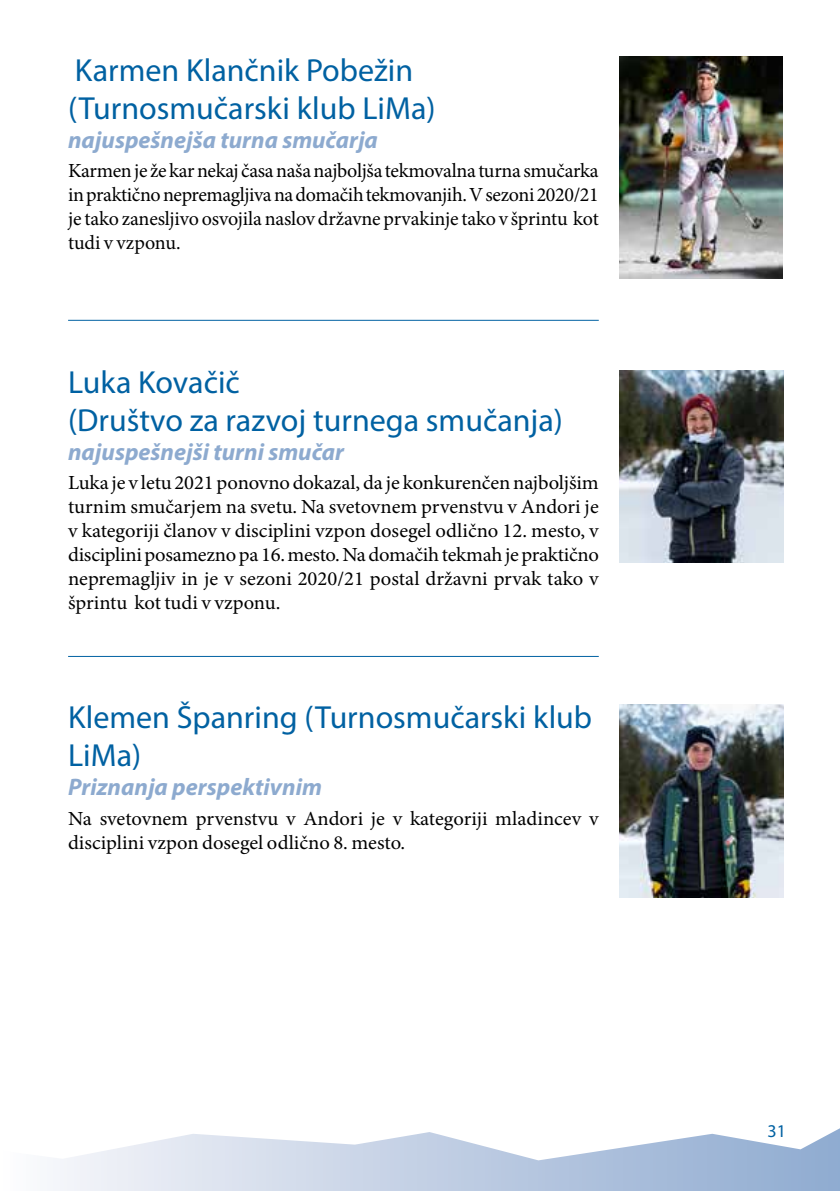
<style>
.page{position:relative;width:840px;height:1191px;background:#fff}
.page>*{position:absolute;margin:0;border:0;box-sizing:border-box;transform-origin:0 0}
.t1{font:32px/38.4px "Myriad Pro";color:#0061a2}
.t2{font:italic 700 24px "Myriad Pro";color:#8daacf}
.t3{font:20px/24px "Minion Pro";color:#000;text-align:justify}
.t4{font:18px "Myriad Pro";color:#0061a2}
</style>
<div class="page">
<svg style="left:53px;top:1129px;width:786px;height:62px"></svg>
<img style="left:619px;top:370px;width:163px;height:192px">
<img style="left:619px;top:705px;width:163px;height:192px">
<img style="left:619px;top:57px;width:162px;height:221px">
<hr style="left:68px;top:320px;width:530px;height:1px;background:#0061a2">
<hr style="left:68px;top:656px;width:530px;height:1px;background:#0061a2">
<h1 class="t1" style="left:68px;top:50px;width:369px">Karmen Klančnik Pobežin (Turnosmučarski klub LiMa)</h1>
<p class="t2" style="left:68px;top:124px;width:311px">najuspešnejša turna smučarja</p>
<p class="t3" style="left:68px;top:158px;width:532px">Karmen je že kar nekaj časa naša najboljša tekmovalna turna smučarka in praktično nepremagljiva na domačih tekmovanjih. V sezoni 2020/21 je tako zanesljivo osvojila naslov državne prvakinje tako v šprintu kot tudi v vzponu.</p>
<h1 class="t1" style="left:68px;top:362px;width:496px">Luka Kovačič<br>(Društvo za razvoj turnega smučanja)</h1>
<p class="t2" style="left:68px;top:436px;width:277px">najuspešnejši turni smučar</p>
<p class="t3" style="left:68px;top:470px;width:532px">Luka je v letu 2021 ponovno dokazal, da je konkurenčen najboljšim turnim smučarjem na svetu. Na svetovnem prvenstvu v Andori je v kategoriji članov v disciplini vzpon dosegel odlično 12. mesto, v disciplini posamezno pa 16. mesto. Na domačih tekmah je praktično nepremagljiv in je v sezoni 2020/21 postal državni prvak tako v šprintu kot tudi v vzponu.</p>
<h1 class="t1" style="left:68px;top:697px;width:525px">Klemen Španring (Turnosmučarski klub<br>LiMa)</h1>
<p class="t2" style="left:68px;top:771px;width:255px">Priznanja perspektivnim</p>
<p class="t3" style="left:68px;top:806px;width:531px">Na svetovnem prvenstvu v Andori je v kategoriji mladincev v disciplini vzpon dosegel odlično 8. mesto.</p>
<p class="t4" style="left:767px;top:1120px;width:20px">31</p>
</div>
